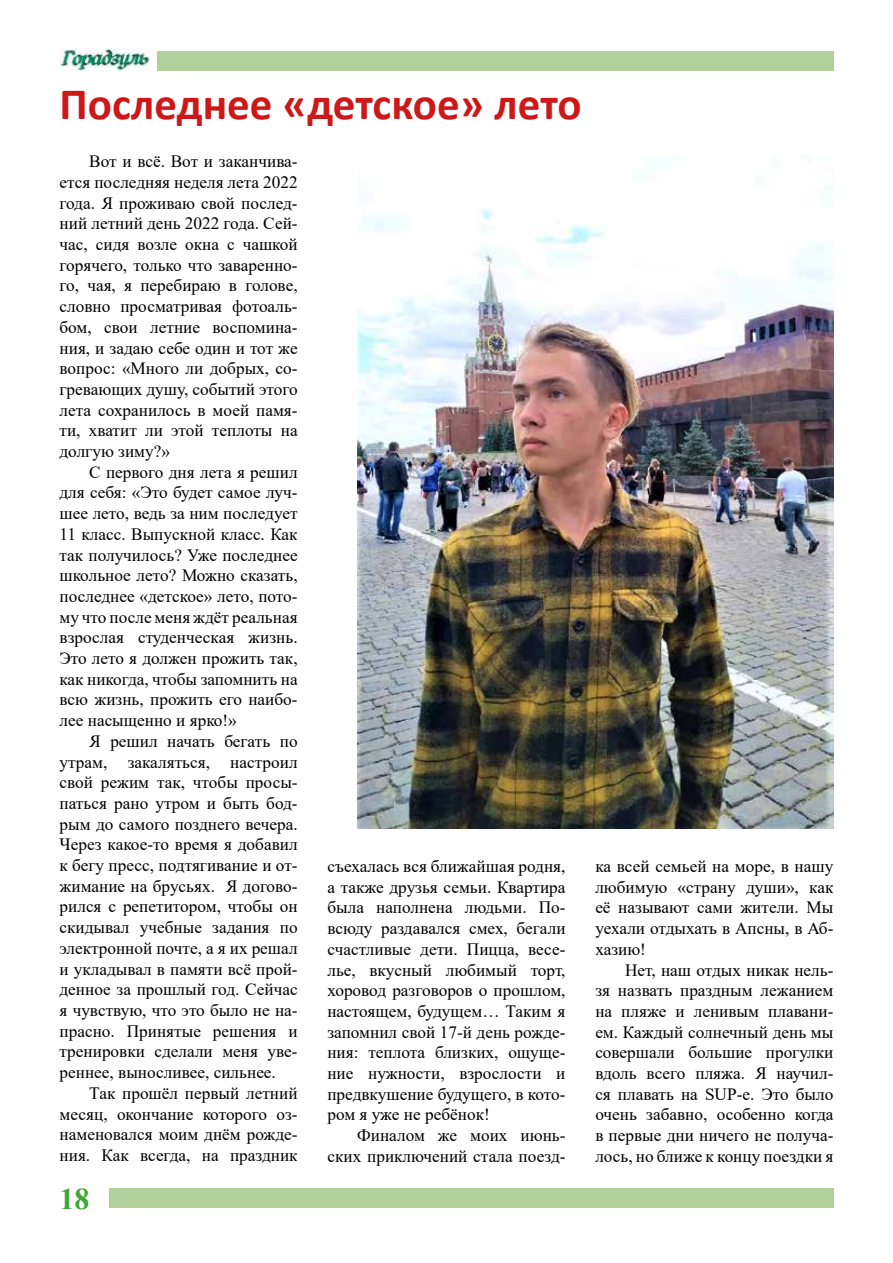
<style>
.page{position:relative;width:893px;height:1263px;background:#fff}
.page>*{position:absolute;margin:0;border:0;box-sizing:border-box;transform-origin:0 0}
.t1{font:700 45px "Calibri";color:#cd1719}
.t2{font:700 30px "Times New Roman";color:#3fa535}
.t3{font:17.25px/20.7px "Times New Roman";color:#000;text-align:justify}
</style>
<div class="page">
<img style="left:60px;top:49px;width:90px;height:21px">
<div style="left:157px;top:51px;width:676px;height:20px;background:#b0d199"></div>
<div style="left:109px;top:1188px;width:724px;height:20px;background:#b0d199"></div>
<img style="left:357px;top:155px;width:476px;height:673px">
<h1 class="t1" style="left:60px;top:72px;width:524px">Последнее «детское» лето</h1>
<p class="t3" style="left:60px;top:150px;width:240px;text-indent:30px">Вот и всё. Вот и заканчива&shy;ется последняя неделя лета 2022 года. Я проживаю свой послед&shy;ний летний день 2022 года. Сей&shy;час, сидя возле окна с чашкой горячего, только что заваренно&shy;го, чая, я перебираю в голове, словно просматривая фотоаль&shy;бом, свои летние воспомина&shy;ния, и задаю себе один и тот же вопрос: «Много ли добрых, со&shy;гревающих душу, событий этого лета сохранилось в моей памя&shy;ти, хватит ли этой теплоты на долгую зиму?»</p>
<p class="t3" style="left:60px;top:461px;width:240px;text-indent:30px">С первого дня лета я решил для себя: «Это будет самое луч&shy;шее лето, ведь за ним последует 11 класс. Выпускной класс. Как так получилось? Уже последнее школьное лето? Можно сказать, последнее «детское» лето, пото&shy;му что после меня ждёт реальная взрослая студенческая жизнь.<br>Это лето я должен прожить так, как никогда, чтобы запомнить на всю жизнь, прожить его наибо&shy;лее насыщенно и ярко!»</p>
<p class="t3" style="left:60px;top:730px;width:240px;text-indent:30px">Я решил начать бегать по утрам, закаляться, настроил свой режим так, чтобы просы&shy;паться рано утром и быть бод&shy;рым до самого позднего вечера.<br>Через какое-то время я добавил к бегу пресс, подтягивание и от&shy;жимание на брусьях. Я догово&shy;рился с репетитором, чтобы он скидывал учебные задания по электронной почте, а я их решал и укладывал в памяти всё прой&shy;денное за прошлый год. Сейчас я чувствую, что это было не на&shy;прасно. Принятые решения и тренировки сделали меня уве&shy;реннее, выносливее, сильнее.</p>
<p class="t3" style="left:60px;top:1082px;width:240px;text-indent:30px">Так прошёл первый летний месяц, окончание которого оз&shy;наменовался моим днём рожде&shy;ния. Как всегда, на праздник</p>
<h2 class="t2" style="left:60px;top:1177px;width:31px">18</h2>
<p class="t3" style="left:327px;top:855px;width:240px">съехалась вся ближайшая родня, а также друзья семьи. Квартира была наполнена людьми. По&shy;всюду раздавался смех, бегали счастливые дети. Пицца, весе&shy;лье, вкусный любимый торт, хоровод разговоров о прошлом, настоящем, будущем… Таким я запомнил свой 17-й день рожде&shy;ния: теплота близких, ощуще&shy;ние нужности, взрослости и предвкушение будущего, в кото&shy;ром я уже не ребёнок!</p>
<p class="t3" style="left:327px;top:1124px;width:240px;text-align:right">Финалом же моих июнь&shy;ских приключений стала поезд-</p>
<p class="t3" style="left:595px;top:855px;width:240px">ка всей семьей на море, в нашу любимую «страну души», как её называют сами жители. Мы уехали отдыхать в Апсны, в Аб&shy;хазию!</p>
<p class="t3" style="left:595px;top:959px;width:240px;text-indent:30px">Нет, наш отдых никак нель&shy;зя назвать праздным лежанием на пляже и ленивым плавани&shy;ем. Каждый солнечный день мы совершали большие прогулки вдоль всего пляжа. Я научил&shy;ся плавать на SUP-е. Это было очень забавно, особенно когда в первые дни ничего не получа&shy;лось, но ближе к концу поездки я</p>
</div>
